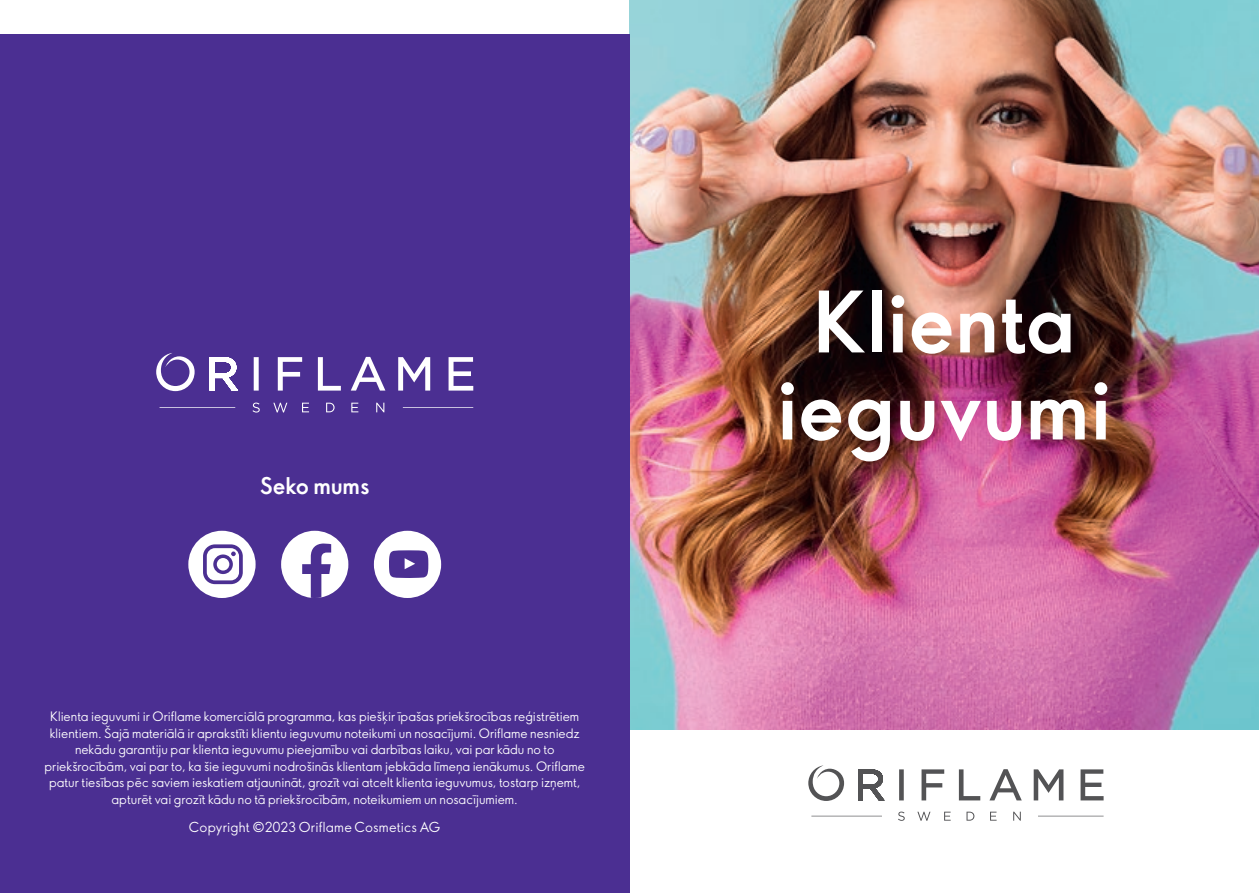
<style>
.page{position:relative;width:1259px;height:893px;background:#fff}
.page>*{position:absolute;margin:0;border:0;box-sizing:border-box;transform-origin:0 0}
.t1{font:700 82.5px/87px "Oriflame Sans 2.0";color:#fff;text-align:center}
.t2{font:700 22.5px "Oriflame Sans 2.0";letter-spacing:-.01em;color:#fff}
.t3{font:13.5px "Oriflame Sans 2.0";letter-spacing:.01em;color:#fff}
.t4{font:12.75px/16.5px "Oriflame Sans 2.0";color:#fff;text-align:center}
</style>
<div class="page">
<svg style="left:808px;top:765px;width:295px;height:56px"></svg>
<img style="left:629px;top:0;width:630px;height:730px">
<div style="left:0;top:34px;width:629px;height:859px;background:#4b2f92"></div>
<svg style="left:156px;top:353px;width:317px;height:60px"></svg>
<div style="left:374px;top:531px;width:67px;height:67px;background:#fff;border-radius:34px"></div>
<svg style="left:389px;top:550px;width:39px;height:28px"></svg>
<div style="left:188px;top:531px;width:68px;height:67px;background:#fff;border-radius:34px"></div>
<svg style="left:203px;top:544px;width:40px;height:40px"></svg>
<svg style="left:281px;top:531px;width:67px;height:67px"></svg>
<h2 class="t2" style="left:260px;top:470px;width:111px">Seko mums</h2>
<p class="t4" style="left:45px;top:708px;width:542px">Klienta ieguvumi ir Oriflame komerciālā programma, kas piešķir īpašas priekšrocības reģistrētiem klientiem. Šajā materiālā ir aprakstīti klientu ieguvumu noteikumi un nosacījumi. Oriflame nesniedz nekādu garantiju par klienta ieguvumu pieejamību vai darbības laiku, vai par kādu no to priekšrocībām, vai par to, ka šie ieguvumi nodrošinās klientam jebkāda līmeņa ienākumus. Oriflame patur tiesības pēc saviem ieskatiem atjaunināt, grozīt vai atcelt klienta ieguvumus, tostarp izņemt, apturēt vai grozīt kādu no tā priekšrocībām, noteikumiem un nosacījumiem.</p>
<p class="t3" style="left:189px;top:818px;width:253px">Copyright ©2023 Oriflame Cosmetics AG</p>
<h1 class="t1" style="left:776px;top:276px;width:337px">Klienta ieguvumi</h1>
</div>
